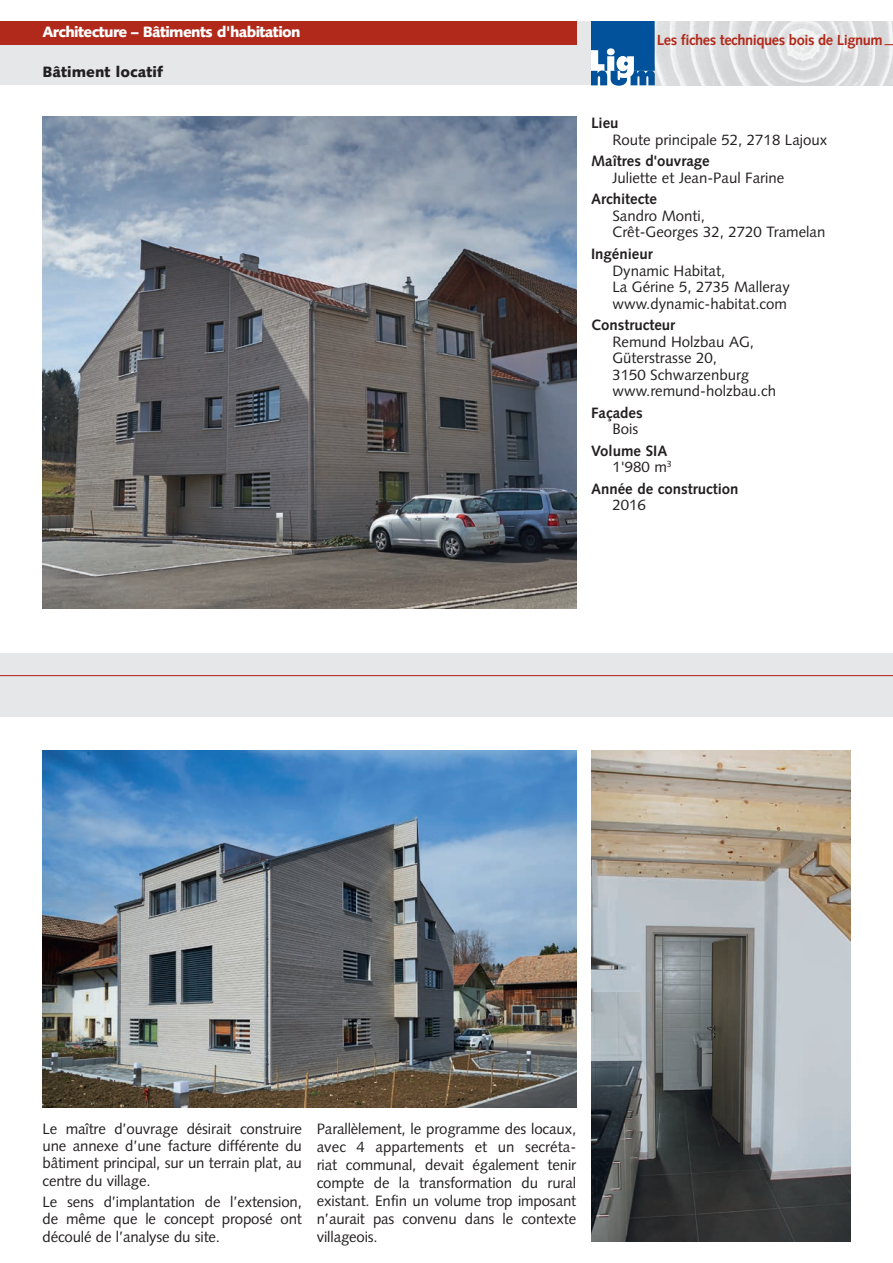
<style>
.page{position:relative;width:893px;height:1263px;background:#fff}
.page>*{position:absolute;margin:0;border:0;box-sizing:border-box;transform-origin:0 0}
.Texte_de_base{font:15px/18px "Syntax LT Std";letter-spacing:-.01em;color:#231f20;text-align:justify}
.Rubrique__gras{font:15px/16.5px "Syntax LT Std";color:#231f20}
.Rubrique__gras-2{font:700 15px "Syntax LT Std";color:#231f20}
.Normal_e{font:900 15px "Syntax LT Std";letter-spacing:-.045em;color:#fff}
.Titre{font:900 15px "Syntax LT Std";color:#231f20}
.Normal_e-2{font:700 14.7px "Syntax LT Std";letter-spacing:-.03em;color:#b1291a}
.s1{font-weight:700}
</style>
<div class="page">
<div style="left:0;top:21px;width:595px;height:64px;background:#e6e7e9"></div>
<div style="left:0;top:21px;width:576px;height:24px;background:#b1291a"></div>
<svg style="left:591px;top:21px;width:64px;height:64px;background:#3474ae"></svg>
<img style="left:655px;top:21px;width:238px;height:64px">
<div style="left:0;top:653px;width:893px;height:63px;background:#e6e7e9"></div>
<hr style="left:0;top:675px;width:893px;height:1px;background:#b1291a">
<img style="left:43px;top:117px;width:533px;height:491px">
<img style="left:43px;top:750px;width:533px;height:358px">
<img style="left:591px;top:750px;width:259px;height:492px">
<p class="Normal_e" style="left:43px;top:23px;width:260px">Architecture – Bâtiments d'habitation</p>
<p class="Titre" style="left:43px;top:63px;width:122px">Bâtiment locatif</p>
<p class="Normal_e-2" style="left:657px;top:32px;width:227px">Les fiches techniques bois de Lignum</p>
<p class="Rubrique__gras" style="left:612px;top:115px;width:217px;text-indent:-21px"><span class="s1">Lieu<br></span>Route principale 52, 2718 Lajoux</p>
<p class="Rubrique__gras-2" style="left:591px;top:153px;width:120px">Maîtres d'ouvrage</p>
<p class="Rubrique__gras" style="left:612px;top:169px;width:174px">Juliette et Jean-Paul Farine</p>
<p class="Rubrique__gras" style="left:612px;top:191px;width:215px;text-indent:-21px"><span class="s1">Architecte<br></span>Sandro Monti,<br>Crêt-Georges 32, 2720 Tramelan</p>
<p class="Rubrique__gras" style="left:612px;top:246px;width:179px;text-indent:-21px"><span class="s1">Ingénieur<br></span>Dynamic Habitat,<br>La Gérine 5, 2735 Malleray www.dynamic-habitat.com</p>
<p class="Rubrique__gras-2" style="left:591px;top:316px;width:86px">Constructeur</p>
<p class="Rubrique__gras" style="left:612px;top:333px;width:165px">Remund Holzbau AG,<br>Güterstrasse 20,<br>3150 Schwarzenburg www.remund-holzbau.ch</p>
<p class="Rubrique__gras-2" style="left:591px;top:404px;width:53px">Façades</p>
<p class="Rubrique__gras" style="left:612px;top:421px;width:27px">Bois</p>
<p class="Rubrique__gras-2" style="left:591px;top:442px;width:78px">Volume SIA</p>
<p class="Rubrique__gras" style="left:612px;top:459px;width:61px">1'980 m<sup>3</sup></p>
<p class="Rubrique__gras-2" style="left:591px;top:480px;width:149px">Année de construction</p>
<p class="Rubrique__gras" style="left:612px;top:497px;width:35px">2016</p>
<p class="Texte_de_base" style="left:43px;top:1120px;width:261px;line-height:17.2px">Le maître d’ouvrage désirait construire une annexe d’une facture différente du bâtiment principal, sur un terrain plat, au centre du village.</p>
<p class="Texte_de_base" style="left:43px;top:1193px;width:261px;line-height:17.2px">Le sens d’implantation de l’extension, de même que le concept proposé ont découlé de l’analyse du site.</p>
<p class="Texte_de_base" style="left:317px;top:1120px;width:261px">Parallèlement, le programme des locaux, avec 4 appartements et un secréta&shy;riat communal, devait également tenir compte de la transformation du rural existant. Enfin un volume trop imposant n’aurait pas convenu dans le contexte villageois.</p>
</div>
